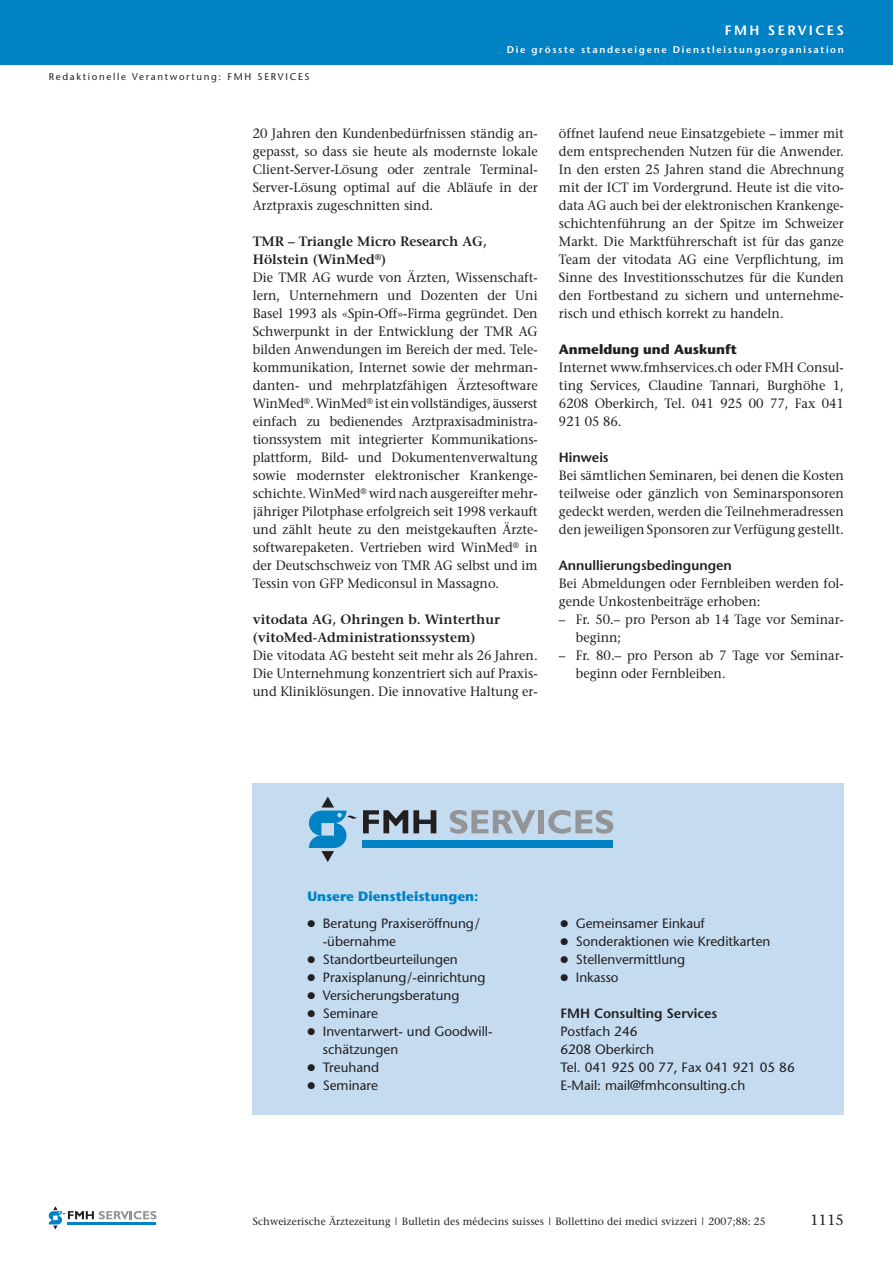
<style>
.page{position:relative;width:893px;height:1263px;background:#fff}
.page>*{position:absolute;margin:0;border:0;box-sizing:border-box;transform-origin:0 0}
.t1{font:15px "Stone Serif";color:#231f20}
.t2{font:13.5px/18px "Stone Serif";color:#231f20;text-align:justify;scale:.95 1}
.t3{font:13.5px "Stone Sans";color:#231f20}
.t4{font:600 13.5px/18px "Stone Serif";color:#231f20}
.t5{font:600 13.5px "Stone Sans";color:#231f20}
.t6{font:700 13.5px "Stone Sans";color:#0082c5}
.t7{font:700 13.5px "Stone Sans";color:#231f20}
.t8{font:600 13.5px "Stone Sans";letter-spacing:.17em;color:#fff}
.t9{font:10.5px "Stone Serif";letter-spacing:.01em;color:#231f20}
.t10{font:600 9.75px "Stone Sans";letter-spacing:.17em;color:#fff}
.t11{font:9.75px "Stone Sans";letter-spacing:.17em;color:#231f20}
.s1{font-weight:600}
</style>
<div class="page">
<div style="left:0;top:0;width:893px;height:64px;background:#0082c5"></div>
<svg style="left:49px;top:1206px;width:108px;height:23px"></svg>
<div style="left:253px;top:783px;width:591px;height:332px;background:#c4dbf0"></div>
<svg style="left:363px;top:810px;width:73px;height:23px"></svg>
<svg style="left:450px;top:810px;width:85px;height:24px"></svg>
<div style="left:538px;top:810px;width:6px;height:23px;background:#939598"></div>
<svg style="left:548px;top:810px;width:65px;height:24px"></svg>
<div style="left:362px;top:840px;width:250px;height:8px;background:#0082c5"></div>
<svg style="left:309px;top:797px;width:48px;height:65px"></svg>
<p class="t11" style="left:49px;top:73px;width:262px">Redaktionelle Verantwortung: FMH SERVICES</p>
<p class="t8" style="left:725px;top:24px;width:120px">FMH SERVICES</p>
<p class="t10" style="left:507px;top:45px;width:339px">Die grösste standeseigene Dienstleistungsorganisation</p>
<p class="t2" style="left:253px;top:126px;width:301px">20 Jahren den Kundenbedürfnissen ständig an&shy;gepasst, so dass sie heute als modernste lokale Client-Server-Lösung oder zentrale Terminal-Server-Lösung optimal auf die Abläufe in der Arztpraxis zugeschnitten sind.</p>
<p class="t2" style="left:253px;top:234px;width:301px;text-align:left"><span class="s1">TMR – Triangle Micro Research AG, Hölstein (WinMed</span><sup>®</sup><span class="s1">)<br></span>Die TMR AG wurde von Ärzten, Wissenschaft&shy;lern, Unternehmern und Dozenten der Uni Basel 1993 als «Spin-Off»-Firma gegründet. Den Schwerpunkt in der Entwicklung der TMR AG bilden Anwendungen im Bereich der med. Tele&shy;kommunikation, Internet sowie der mehrman&shy;danten- und mehrplatzfähigen Ärztesoftware WinMed<sup>®</sup>. WinMed<sup>®</sup> ist ein vollständiges, äusserst einfach zu bedienendes Arztpraxisadministra&shy;tionssystem mit integrierter Kommunikations&shy;plattform, Bild- und Dokumentenverwaltung sowie modernster elektronischer Krankenge&shy;schichte. WinMed<sup>®</sup> wird nach ausgereifter mehr&shy;jähriger Pilotphase erfolgreich seit 1998 verkauft und zählt heute zu den meistgekauften Ärzte&shy;softwarepaketen. Vertrieben wird WinMed<sup>®</sup> in der Deutschschweiz von TMR AG selbst und im Tessin von GFP Mediconsul in Massagno.</p>
<p class="t4" style="left:253px;top:612px;width:249px">vitodata AG, Ohringen b. Winterthur (vitoMed-Administrationssystem)</p>
<p class="t2" style="left:253px;top:648px;width:301px">Die vitodata AG besteht seit mehr als 26 Jahren.<br>Die Unternehmung konzentriert sich auf Praxis&shy;und Kliniklösungen. Die innovative Haltung er-</p>
<p class="t2" style="left:559px;top:126px;width:301px">öffnet laufend neue Einsatzgebiete – immer mit dem entsprechenden Nutzen für die Anwender.<br>In den ersten 25 Jahren stand die Abrechnung mit der ICT im Vordergrund. Heute ist die vito&shy;data AG auch bei der elektronischen Krankenge&shy;schichtenführung an der Spitze im Schweizer Markt. Die Marktführerschaft ist für das ganze Team der vitodata AG eine Verpflichtung, im Sinne des Investitionsschutzes für die Kunden den Fortbestand zu sichern und unternehme&shy;risch und ethisch korrekt zu handeln.</p>
<p class="t7" style="left:559px;top:344px;width:180px">Anmeldung und Auskunft</p>
<p class="t2" style="left:559px;top:360px;width:301px">Internet www.fmhservices.ch oder FMH Consul&shy;ting Services, Claudine Tannari, Burghöhe 1, 6208 Oberkirch, Tel. 041 925 00 77, Fax 041<br>921 05 86.</p>
<p class="t5" style="left:559px;top:452px;width:51px">Hinweis</p>
<p class="t2" style="left:559px;top:468px;width:301px">Bei sämtlichen Seminaren, bei denen die Kosten teilweise oder gänzlich von Seminarsponsoren gedeckt werden, werden die Teilnehmeradressen den jeweiligen Sponsoren zur Verfügung gestellt.</p>
<p class="t5" style="left:559px;top:560px;width:174px">Annullierungsbedingungen</p>
<p class="t2" style="left:559px;top:576px;width:301px">Bei Abmeldungen oder Fernbleiben werden fol&shy;gende Unkostenbeiträge erhoben:</p>
<p class="t2" style="left:576px;top:612px;width:283px;text-indent:-17px">– Fr. 50.– pro Person ab 14 Tage vor Seminar&shy;beginn;</p>
<p class="t2" style="left:576px;top:648px;width:283px;text-indent:-17px">– Fr. 80.– pro Person ab 7 Tage vor Seminar&shy;beginn oder Fernbleiben.</p>
<p class="t6" style="left:307px;top:891px;width:173px">Unsere Dienstleistungen:</p>
<p class="t3" style="left:307px;top:918px;width:174px">● Beratung Praxiseröffnung/</p>
<p class="t3" style="left:560px;top:918px;width:146px">● Gemeinsamer Einkauf</p>
<p class="t3" style="left:323px;top:936px;width:75px">-übernahme</p>
<p class="t3" style="left:560px;top:936px;width:212px">● Sonderaktionen wie Kreditkarten</p>
<p class="t3" style="left:307px;top:954px;width:152px">● Standortbeurteilungen</p>
<p class="t3" style="left:560px;top:954px;width:126px">● Stellenvermittlung</p>
<p class="t3" style="left:307px;top:972px;width:180px">● Praxisplanung/-einrichtung</p>
<p class="t3" style="left:560px;top:972px;width:60px">● Inkasso</p>
<p class="t3" style="left:307px;top:990px;width:154px">● Versicherungsberatung</p>
<p class="t3" style="left:307px;top:1008px;width:72px">● Seminare</p>
<p class="t5" style="left:560px;top:1008px;width:158px">FMH Consulting Services</p>
<p class="t3" style="left:307px;top:1026px;width:187px">● Inventarwert- und Goodwill-</p>
<p class="t3" style="left:560px;top:1026px;width:79px">Postfach 246</p>
<p class="t3" style="left:323px;top:1044px;width:77px">schätzungen</p>
<p class="t3" style="left:560px;top:1044px;width:95px">6208 Oberkirch</p>
<p class="t3" style="left:307px;top:1062px;width:73px">● Treuhand</p>
<p class="t3" style="left:560px;top:1062px;width:236px">Tel. 041 925 00 77, Fax 041 921 05 86</p>
<p class="t3" style="left:307px;top:1080px;width:72px">● Seminare</p>
<p class="t3" style="left:560px;top:1080px;width:186px">E-Mail: mail@fmhconsulting.ch</p>
<p class="t9" style="left:253px;top:1217px;width:515px">Schweizerische Ärztezeitung | Bulletin des médecins suisses | Bollettino dei medici svizzeri | 2007;88: 25</p>
<p class="t1" style="left:810px;top:1213px;width:35px">1115</p>
</div>
